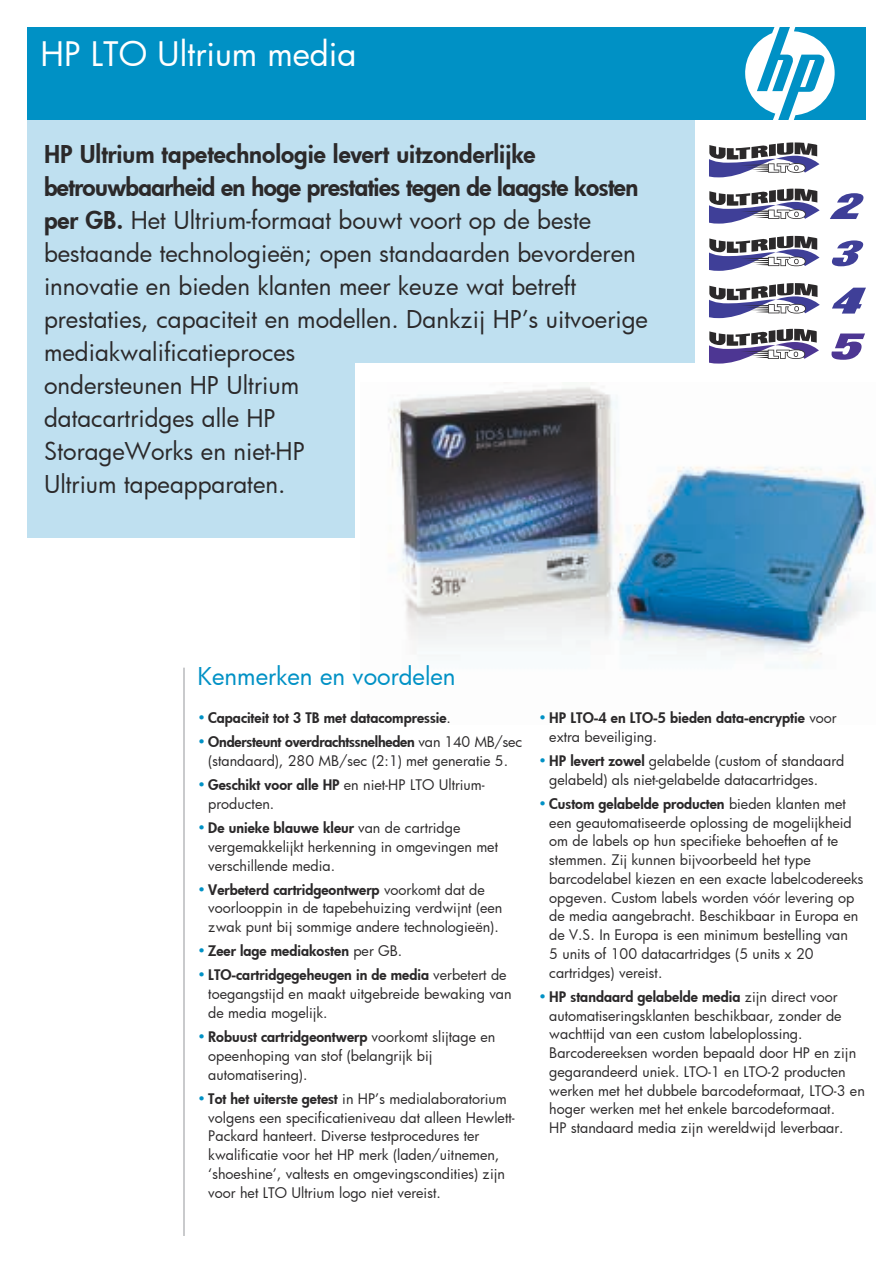
<style>
.page{position:relative;width:893px;height:1263px;background:#fff}
.page>*{position:absolute;margin:0;border:0;box-sizing:border-box;transform-origin:0 0}
.t1{font:33px "Futura";color:#fff}
.t2{font:24px/33px "Futura";color:#2b292a}
.t3{font:24px "Futura";color:#0091c5}
.t4{font:14.25px/18.8px "Futura";color:#2b292a}
.t5{font:800 14.25px/18.8px "Futura";color:#2b292a}
.s1{font-weight:800}
.s2{font-weight:400;color:#0091c5}
.s3{font-weight:400}
.s4{color:#0091c5}
</style>
<div class="page">
<div style="left:27px;top:27px;width:839px;height:94px;background:#0091c5"></div>
<svg style="left:745px;top:27px;width:90px;height:94px"></svg>
<img style="left:388px;top:387px;width:484px;height:281px">
<div style="left:27px;top:121px;width:668px;height:242px;background:#bfe0f0"></div>
<div style="left:27px;top:363px;width:327px;height:174px;background:#bfe0f0"></div>
<svg style="left:830px;top:193px;width:33px;height:26px"></svg>
<svg style="left:709px;top:189px;width:111px;height:35px"></svg>
<svg style="left:832px;top:240px;width:31px;height:26px"></svg>
<svg style="left:709px;top:236px;width:110px;height:35px"></svg>
<svg style="left:832px;top:288px;width:34px;height:26px"></svg>
<svg style="left:709px;top:283px;width:111px;height:35px"></svg>
<svg style="left:709px;top:329px;width:110px;height:35px"></svg>
<svg style="left:831px;top:333px;width:34px;height:27px"></svg>
<svg style="left:709px;top:142px;width:110px;height:35px"></svg>
<hr style="left:184px;top:668px;width:1px;height:568px;background:#95979a">
<h1 class="t1" style="left:40px;top:38px;width:318px">HP LTO Ultrium media</h1>
<p class="t2" style="left:44px;top:140px;width:605px"><span class="s1">HP Ultrium tapetechnologie levert uitzonderlijke betrouwbaarheid en hoge prestaties tegen de laagste kosten per GB.</span> Het Ultrium-formaat bouwt voort op de beste bestaande technologieën; open standaarden bevorderen innovatie en bieden klanten meer keuze wat betreft prestaties, capaciteit en modellen. Dankzij HP’s uitvoerige mediakwalificatieproces<br>ondersteunen HP Ultrium<br>datacartridges alle HP<br>StorageWorks en niet-HP<br>Ultrium tapeapparaten.</p>
<h2 class="t3" style="left:198px;top:665px;width:260px">Kenmerken en voordelen</h2>
<p class="t5" style="left:198px;top:710px;width:255px"><span class="s2">•</span> Capaciteit tot 3 TB met datacompressie<span class="s3">.</span></p>
<p class="t4" style="left:198px;top:734px;width:326px;text-align:center"><span class="s4">•</span> <span class="s1">Ondersteunt overdrachtssnelheden</span> van 140 MB/sec (standaard), 280 MB/sec (2:1) met generatie 5.</p>
<p class="t4" style="left:208px;top:777px;width:278px;text-indent:-11px"><span class="s4">•</span> <span class="s1">Geschikt voor alle HP</span> en niet-HP LTO Ultrium&shy;producten.</p>
<p class="t4" style="left:208px;top:820px;width:291px;text-indent:-11px"><span class="s4">•</span> <span class="s1">De unieke blauwe kleur</span> van de cartridge vergemakkelijkt herkenning in omgevingen met verschillende media.</p>
<p class="t4" style="left:208px;top:881px;width:296px;text-indent:-11px"><span class="s4">•</span> <span class="s1">Verbeterd cartridgeontwerp</span> voorkomt dat de voorlooppin in de tapebehuizing verdwijnt (een zwak punt bij sommige andere technologieën).</p>
<p class="t5" style="left:198px;top:943px;width:206px"><span class="s2">•</span> Zeer lage mediakosten <span class="s3">per GB.</span></p>
<p class="t4" style="left:208px;top:967px;width:305px;text-indent:-11px"><span class="s4">•</span> <span class="s1">LTO-cartridgegeheugen in de media</span> verbetert de toegangstijd en maakt uitgebreide bewaking van de media mogelijk.</p>
<p class="t4" style="left:208px;top:1029px;width:289px;text-indent:-11px"><span class="s4">•</span> <span class="s1">Robuust cartridgeontwerp</span> voorkomt slijtage en opeenhoping van stof (belangrijk bij automatisering).</p>
<p class="t4" style="left:208px;top:1090px;width:308px;text-indent:-11px"><span class="s4">•</span> <span class="s1">Tot het uiterste getest</span> in HP’s medialaboratorium volgens een specificatieniveau dat alleen Hewlett-Packard hanteert. Diverse testprocedures ter kwalificatie voor het HP merk (laden/uitnemen, ‘shoeshine’, valtests en omgevingscondities) zijn voor het LTO Ultrium logo niet vereist.</p>
<p class="t5" style="left:549px;top:710px;width:289px;text-indent:-11px"><span class="s2">•</span> HP LTO-4 en LTO-5 bieden data-encryptie <span class="s3">voor extra beveiliging.</span></p>
<p class="t4" style="left:549px;top:752px;width:297px;text-indent:-11px"><span class="s4">•</span> <span class="s1">HP levert zowel</span> gelabelde (custom of standaard gelabeld) als niet-gelabelde datacartridges.</p>
<p class="t4" style="left:549px;top:795px;width:316px;text-indent:-11px"><span class="s4">•</span> <span class="s1">Custom gelabelde producten</span> bieden klanten met een geautomatiseerde oplossing de mogelijkheid om de labels op hun specifieke behoeften af te stemmen. Zij kunnen bijvoorbeeld het type barcodelabel kiezen en een exacte labelcodereeks opgeven. Custom labels worden vóór levering op de media aangebracht. Beschikbaar in Europa en de V.S. In Europa is een minimum bestelling van<br>5 units of 100 datacartridges (5 units x 20 cartridges) vereist.</p>
<p class="t4" style="left:549px;top:988px;width:317px;text-indent:-11px"><span class="s4">•</span> <span class="s1">HP standaard gelabelde media</span> zijn direct voor automatiseringsklanten beschikbaar, zonder de wachttijd van een custom labeloplossing.<br>Barcodereeksen worden bepaald door HP en zijn gegarandeerd uniek. LTO-1 en LTO-2 producten werken met het dubbele barcodeformaat, LTO-3 en hoger werken met het enkele barcodeformaat.<br>HP standaard media zijn wereldwijd leverbaar.</p>
</div>
